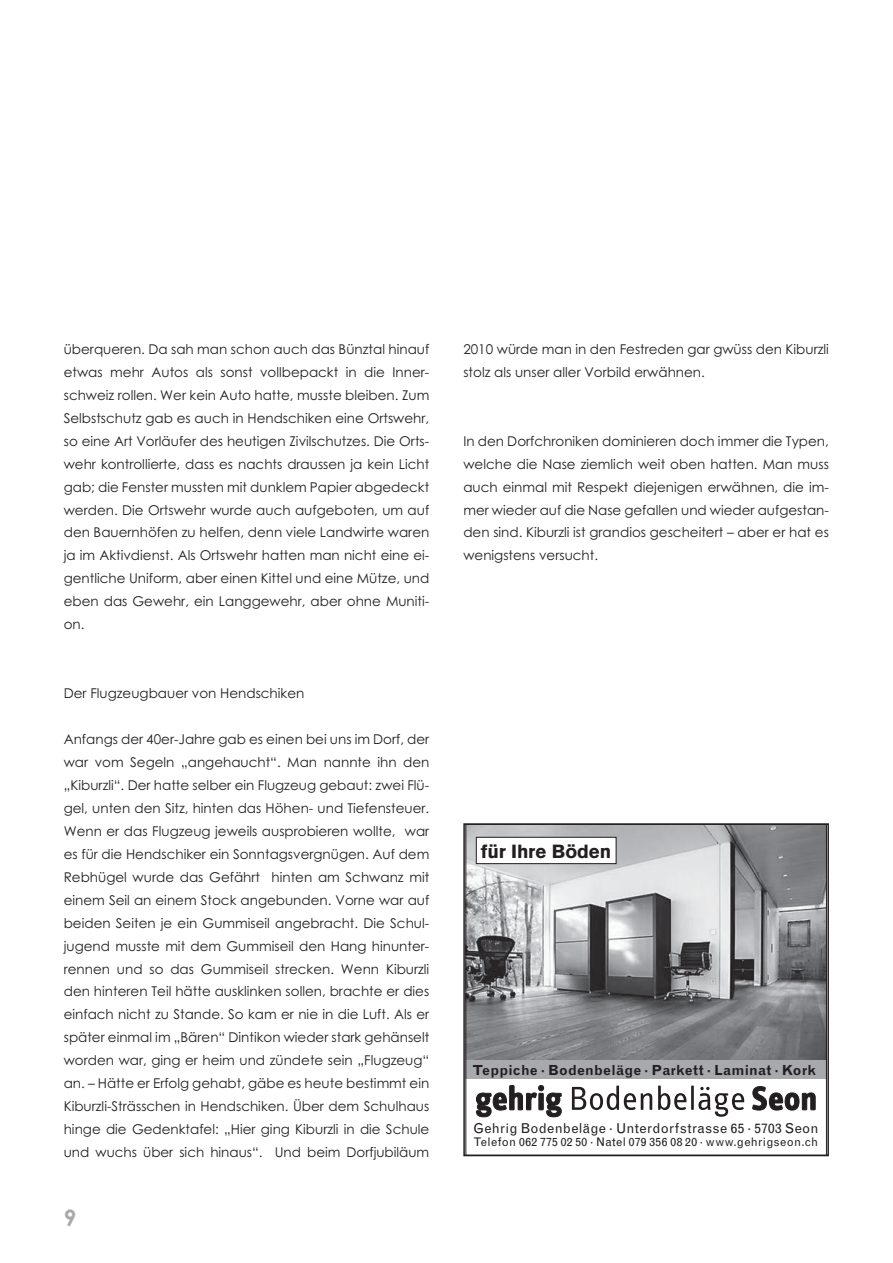
<style>
.page{position:relative;width:893px;height:1263px;background:#fff}
.page>*{position:absolute;margin:0;border:0;box-sizing:border-box;transform-origin:0 0}
.t1{font:700 22.5px "Century Gothic";color:#a7a9ac}
.t2{font:900 18.75px "Akzidenz Grotesk";color:#231f20}
.t3{font:700 13.95px "Grotesque";letter-spacing:.02em;color:#231f20}
.t4{font:13.65px "Grotesque";letter-spacing:.02em;color:#231f20}
.t5{font:13.5px/23px "Century Gothic";color:#231f20;text-align:justify}
.t6{font:11.85px "Grotesque";letter-spacing:.03em;color:#231f20}
</style>
<div class="page">
<img style="left:467px;top:826px;width:358px;height:235px">
<div style="left:476px;top:837px;width:140px;height:27px;background:#fff"></div>
<div style="left:476px;top:837px;width:141px;height:27px;border:1px solid #231f20"></div>
<svg style="left:476px;top:1085px;width:86px;height:32px"></svg>
<svg style="left:752px;top:1086px;width:64px;height:25px"></svg>
<svg style="left:572px;top:1086px;width:80px;height:24px"></svg>
<svg style="left:658px;top:1086px;width:28px;height:24px"></svg>
<hr style="left:691px;top:1086px;width:3px;height:24px;background:#231f20">
<svg style="left:698px;top:1087px;width:46px;height:30px"></svg>
<div style="left:465px;top:1061px;width:362px;height:18px;background:#a7a9ac"></div>
<div style="left:463px;top:823px;width:366px;height:333px;border:2px solid #231f20"></div>
<p class="t5" style="left:64px;top:339px;width:367px">überqueren. Da sah man schon auch das Bünztal hinauf etwas mehr Autos als sonst vollbepackt in die Inner&shy;schweiz rollen. Wer kein Auto hatte, musste bleiben. Zum Selbstschutz gab es auch in Hendschiken eine Ortswehr, so eine Art Vorläufer des heutigen Zivilschutzes. Die Orts&shy;wehr kontrollierte, dass es nachts draussen ja kein Licht gab; die Fenster mussten mit dunklem Papier abgedeckt werden. Die Ortswehr wurde auch aufgeboten, um auf den Bauernhöfen zu helfen, denn viele Landwirte waren ja im Aktivdienst. Als Ortswehr hatten man nicht eine ei&shy;gentliche Uniform, aber einen Kittel und eine Mütze, und eben das Gewehr, ein Langgewehr, aber ohne Muniti&shy;on.</p>
<p class="t5" style="left:64px;top:683px;width:242px">Der Flugzeugbauer von Hendschiken</p>
<p class="t5" style="left:64px;top:729px;width:367px">Anfangs der 40er-Jahre gab es einen bei uns im Dorf, der war vom Segeln „angehaucht“. Man nannte ihn den „Kiburzli“. Der hatte selber ein Flugzeug gebaut: zwei Flü&shy;gel, unten den Sitz, hinten das Höhen- und Tiefensteuer.<br>Wenn er das Flugzeug jeweils ausprobieren wollte, war es für die Hendschiker ein Sonntagsvergnügen. Auf dem Rebhügel wurde das Gefährt hinten am Schwanz mit einem Seil an einem Stock angebunden. Vorne war auf beiden Seiten je ein Gummiseil angebracht. Die Schul&shy;jugend musste mit dem Gummiseil den Hang hinunter&shy;rennen und so das Gummiseil strecken. Wenn Kiburzli den hinteren Teil hätte ausklinken sollen, brachte er dies einfach nicht zu Stande. So kam er nie in die Luft. Als er später einmal im „Bären“ Dintikon wieder stark gehänselt worden war, ging er heim und zündete sein „Flugzeug“ an. – Hätte er Erfolg gehabt, gäbe es heute bestimmt ein Kiburzli-Strässchen in Hendschiken. Über dem Schulhaus hinge die Gedenktafel: „Hier ging Kiburzli in die Schule und wuchs über sich hinaus“. Und beim Dorfjubiläum</p>
<h1 class="t1" style="left:64px;top:1209px;width:14px">9</h1>
<p class="t5" style="left:463px;top:339px;width:367px">2010 würde man in den Festreden gar gwüss den Kiburzli stolz als unser aller Vorbild erwähnen.</p>
<p class="t5" style="left:463px;top:431px;width:367px">In den Dorfchroniken dominieren doch immer die Typen, welche die Nase ziemlich weit oben hatten. Man muss auch einmal mit Respekt diejenigen erwähnen, die im&shy;mer wieder auf die Nase gefallen und wieder aufgestan&shy;den sind. Kiburzli ist grandios gescheitert – aber er hat es wenigstens versucht.</p>
<h2 class="t2" style="left:481px;top:844px;width:132px">für Ihre Böden</h2>
<p class="t3" style="left:472px;top:1065px;width:345px">Teppiche · Bodenbeläge · Parkett · Laminat · Kork</p>
<p class="t4" style="left:473px;top:1123px;width:347px">Gehrig Bodenbeläge · Unterdorfstrasse 65 · 5703 Seon</p>
<p class="t6" style="left:474px;top:1138px;width:346px">Telefon 062 775 02 50 · Natel 079 356 08 20 · www.gehrigseon.ch</p>
</div>
